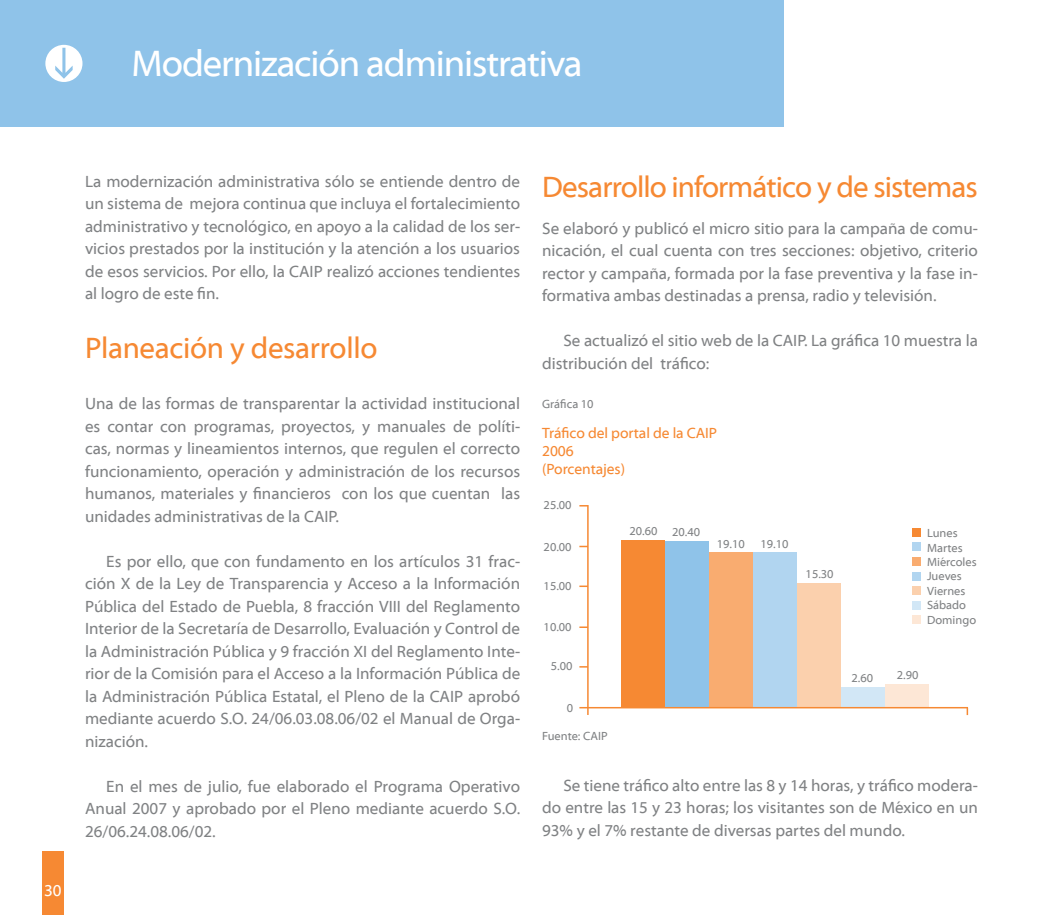
<style>
.page{position:relative;width:1063px;height:915px;background:#fff}
.page>*{position:absolute;margin:0;border:0;box-sizing:border-box;transform-origin:0 0}
.t1{font:37.5px "Myriad Web Pro";letter-spacing:-.03em;color:#fff}
.t2{font:30px "Myriad Web Pro";letter-spacing:-.03em;color:#f68933}
.t3{font:30px "Myriad Web Pro";letter-spacing:-.01em;color:#f68933}
.t4{font:16.5px/22.5px "Myriad Web Pro";color:#808284;text-align:justify}
.t5{font:16.5px "Myriad Web Pro";color:#fff}
.t6{font:15px/18px "Myriad Web Pro";letter-spacing:-.005em;color:#f68933}
.t7{font:12px/14.4px "Myriad Web Pro";color:#808284}
</style>
<div class="page">
<hr style="left:587px;top:505px;width:2px;height:209px;background:#f68933">
<svg style="left:579px;top:545px;width:9px;height:2px"></svg>
<svg style="left:579px;top:585px;width:9px;height:2px"></svg>
<div style="left:621px;top:540px;width:44px;height:167px;background:#f68933"></div>
<div style="left:665px;top:541px;width:44px;height:166px;background:#8fc3e9"></div>
<div style="left:709px;top:552px;width:44px;height:155px;background:#f9ac70"></div>
<div style="left:753px;top:552px;width:44px;height:155px;background:#b1d5f0"></div>
<div style="left:797px;top:583px;width:44px;height:124px;background:#fbd0ad"></div>
<div style="left:841px;top:686px;width:44px;height:21px;background:#d2e7f6"></div>
<div style="left:885px;top:684px;width:44px;height:23px;background:#fde7d6"></div>
<div style="left:912px;top:528px;width:9px;height:8px;background:#f68933"></div>
<div style="left:912px;top:542px;width:9px;height:8px;background:#b1d5f0"></div>
<div style="left:912px;top:557px;width:9px;height:8px;background:#f9ac70"></div>
<div style="left:912px;top:571px;width:9px;height:9px;background:#b1d5f0"></div>
<div style="left:912px;top:586px;width:9px;height:8px;background:#fbd0ad"></div>
<div style="left:912px;top:600px;width:9px;height:9px;background:#d2e7f6"></div>
<div style="left:912px;top:615px;width:9px;height:8px;background:#fde7d6"></div>
<div style="left:0;top:0;width:784px;height:127px;background:#8fc3e9"></div>
<div style="left:45px;top:45px;width:37px;height:37px;background:#fff;border-radius:50%"></div>
<svg style="left:55px;top:48px;width:18px;height:31px"></svg>
<hr style="left:579px;top:706px;width:389px;height:2px;background:#f68933">
<div style="left:43px;top:850px;width:21px;height:64px;background:#f68933"></div>
<h1 class="t1" style="left:132px;top:43px;width:453px">Modernización administrativa</h1>
<p class="t5" style="left:44px;top:881px;width:19px">30</p>
<p class="t4" style="left:85px;top:170px;width:437px">La modernización administrativa sólo se entiende dentro de un sistema de mejora continua que incluya el fortalecimiento administrativo y tecnológico, en apoyo a la calidad de los ser&shy;vicios prestados por la institución y la atención a los usuarios de esos servicios. Por ello, la CAIP realizó acciones tendientes al logro de este fin.</p>
<h2 class="t3" style="left:85px;top:331px;width:294px">Planeación y desarrollo</h2>
<p class="t4" style="left:85px;top:392px;width:437px">Una de las formas de transparentar la actividad institucional es contar con programas, proyectos, y manuales de políti&shy;cas, normas y lineamientos internos, que regulen el correcto funcionamiento, operación y administración de los recursos humanos, materiales y financieros con los que cuentan las unidades administrativas de la CAIP.</p>
<p class="t4" style="left:85px;top:550px;width:437px;text-indent:21px">Es por ello, que con fundamento en los artículos 31 frac&shy;ción X de la Ley de Transparencia y Acceso a la Información Pública del Estado de Puebla, 8 fracción VIII del Reglamento Interior de la Secretaría de Desarrollo, Evaluación y Control de la Administración Pública y 9 fracción XI del Reglamento Inte&shy;rior de la Comisión para el Acceso a la Información Pública de la Administración Pública Estatal, el Pleno de la CAIP aprobó mediante acuerdo S.O. 24/06.03.08.06/02 el Manual de Orga&shy;nización.</p>
<p class="t4" style="left:85px;top:775px;width:437px;text-indent:21px">En el mes de julio, fue elaborado el Programa Operativo Anual 2007 y aprobado por el Pleno mediante acuerdo S.O.<br>26/06.24.08.06/02.</p>
<h2 class="t2" style="left:542px;top:170px;width:437px">Desarrollo informático y de sistemas</h2>
<p class="t4" style="left:542px;top:217px;width:437px">Se elaboró y publicó el micro sitio para la campaña de comu&shy;nicación, el cual cuenta con tres secciones: objetivo, criterio rector y campaña, formada por la fase preventiva y la fase in&shy;formativa ambas destinadas a prensa, radio y televisión.</p>
<p class="t4" style="left:542px;top:330px;width:437px;text-indent:21px">Se actualizó el sitio web de la CAIP. La gráfica 10 muestra la distribución del tráfico:</p>
<p class="t7" style="left:542px;top:397px;width:53px">Gráfica 10</p>
<p class="t6" style="left:542px;top:424px;width:177px">Tráfico del portal de la CAIP<br>2006<br>(Porcentajes)</p>
<p class="t7" style="left:544px;top:498px;width:30px">25.00</p>
<p class="t7" style="left:544px;top:539px;width:30px">20.00</p>
<p class="t7" style="left:544px;top:579px;width:30px">15.00</p>
<p class="t7" style="left:544px;top:619px;width:30px">10.00</p>
<p class="t7" style="left:551px;top:659px;width:23px">5.00</p>
<p class="t7" style="left:567px;top:700px;width:8px">0</p>
<p class="t7" style="left:629px;top:524px;width:72px">20.60 20.40</p>
<p class="t7" style="left:717px;top:536px;width:30px">19.10</p>
<p class="t7" style="left:760px;top:536px;width:30px">19.10</p>
<p class="t7" style="left:806px;top:567px;width:30px">15.30</p>
<p class="t7" style="left:927px;top:526px;width:51px">Lunes<br>Martes<br>Miércoles<br>Jueves<br>Viernes<br>Sábado<br>Domingo</p>
<p class="t7" style="left:852px;top:670px;width:23px">2.60</p>
<p class="t7" style="left:897px;top:667px;width:23px">2.90</p>
<p class="t7" style="left:542px;top:729px;width:67px">Fuente: CAIP</p>
<p class="t4" style="left:542px;top:774px;width:437px;text-indent:21px">Se tiene tráfico alto entre las 8 y 14 horas, y tráfico modera&shy;do entre las 15 y 23 horas; los visitantes son de México en un 93% y el 7% restante de diversas partes del mundo.</p>
</div>
